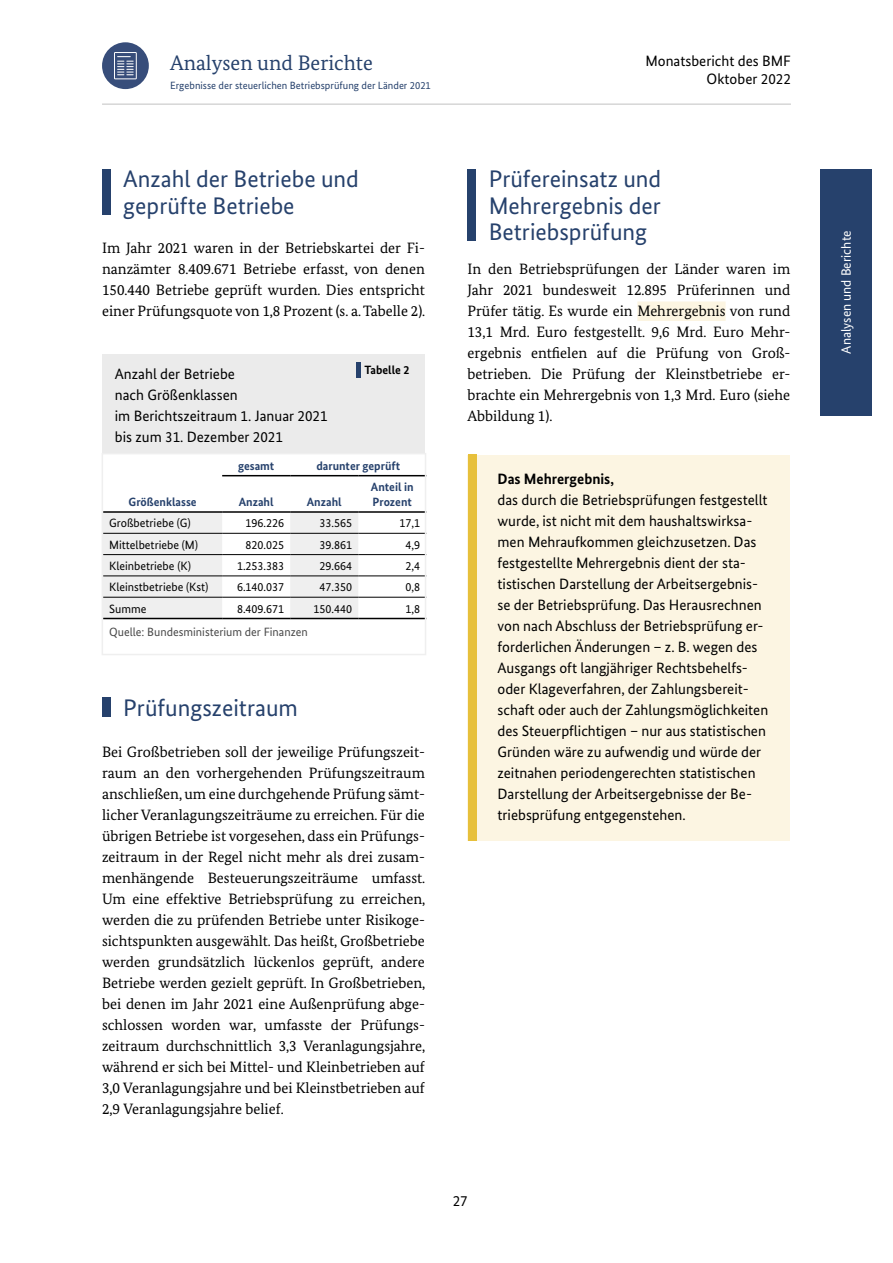
<style>
.page{position:relative;width:893px;height:1263px;background:#fff}
.page>*{position:absolute;margin:0;border:0;box-sizing:border-box;transform-origin:0 0}
.Überschrift_zweite_E{font:24px/26.2px "Bundes Sans";color:#26416c}
.t1{font:21px "Bundes Serif";color:#26416c}
.Zweispaltiger_Fließt{font:15px/21px "Bundes Serif";color:#000;text-align:justify}
.Hintergrundwissen{font:15px/21px "Bundes Sans";color:#000;text-align:right}
.Diagrammüberschrift{font:15px/21px "Bundes Sans";color:#000}
.t2{font:13.5px "Bundes Sans";color:#fff}
.Tabellentext_rechtsb{font:12px "Bundes Sans";color:#000}
.Tabellentext_linksbü{font:12px "Bundes Sans";color:#000}
.Tabellenkopf_bold__m{font:700 12px/15px "Bundes Sans";color:#26416c}
.Fußnote_Tabelle{font:12px "Bundes Sans";color:#484848}
.t3{font:700 12px "Bundes Sans";color:#000}
.t4{font:10.5px "Bundes Sans";color:#26416c}
.s1{font-weight:700}
</style>
<div class="page">
<div style="left:102px;top:42px;width:47px;height:47px;background:#374d7a;border-radius:50%"></div>
<svg style="left:114px;top:52px;width:23px;height:27px"></svg>
<hr style="left:102px;top:103px;width:689px;height:2px;background:#d6d6d6">
<div style="left:821px;top:169px;width:51px;height:246px;background:#26416c"></div>
<div style="left:102px;top:169px;width:8px;height:45px;background:#26416c"></div>
<div style="left:102px;top:354px;width:323px;height:100px;background:#ebebeb"></div>
<div style="left:102px;top:698px;width:8px;height:19px;background:#26416c"></div>
<div style="left:467px;top:169px;width:9px;height:72px;background:#26416c"></div>
<div style="left:637px;top:301px;width:89px;height:20px;background:#fcf5e2"></div>
<div style="left:467px;top:455px;width:323px;height:385px;background:#fcf5e2"></div>
<hr style="left:356px;top:363px;width:4px;height:15px;background:#26416c">
<svg style="left:105px;top:513px;width:253px;height:105px"></svg>
<hr style="left:222px;top:475px;width:68px;height:1px;background:#000">
<hr style="left:290px;top:475px;width:68px;height:1px;background:#000">
<hr style="left:358px;top:475px;width:68px;height:1px;background:#000">
<hr style="left:103px;top:533px;width:119px;height:1px;background:#000">
<hr style="left:222px;top:533px;width:68px;height:1px;background:#000">
<hr style="left:290px;top:533px;width:68px;height:1px;background:#000">
<hr style="left:358px;top:533px;width:68px;height:1px;background:#000">
<hr style="left:103px;top:554px;width:119px;height:1px;background:#000">
<hr style="left:222px;top:554px;width:68px;height:1px;background:#000">
<hr style="left:290px;top:554px;width:68px;height:1px;background:#000">
<hr style="left:358px;top:554px;width:68px;height:1px;background:#000">
<hr style="left:103px;top:575px;width:119px;height:1px;background:#000">
<hr style="left:222px;top:575px;width:68px;height:1px;background:#000">
<hr style="left:290px;top:575px;width:68px;height:1px;background:#000">
<hr style="left:358px;top:575px;width:68px;height:1px;background:#000">
<hr style="left:103px;top:597px;width:119px;height:1px;background:#000">
<hr style="left:222px;top:597px;width:68px;height:1px;background:#000">
<hr style="left:290px;top:597px;width:68px;height:1px;background:#000">
<hr style="left:358px;top:597px;width:68px;height:1px;background:#000">
<hr style="left:103px;top:618px;width:119px;height:1px;background:#000">
<hr style="left:222px;top:618px;width:68px;height:1px;background:#000">
<hr style="left:290px;top:618px;width:68px;height:1px;background:#000">
<hr style="left:358px;top:618px;width:68px;height:1px;background:#000">
<hr style="left:103px;top:511px;width:119px;height:2px;background:#000">
<hr style="left:222px;top:511px;width:68px;height:2px;background:#000">
<hr style="left:290px;top:511px;width:68px;height:2px;background:#000">
<hr style="left:358px;top:511px;width:68px;height:2px;background:#000">
<div style="left:102px;top:453px;width:324px;height:202px;border:2px solid #efefef"></div>
<div style="left:468px;top:455px;width:8px;height:386px;background:#e7c03b"></div>
<h2 class="t1" style="left:170px;top:50px;width:204px">Analysen und Berichte</h2>
<p class="Hintergrundwissen" style="left:645px;top:51px;width:147px;line-height:18px">Monatsbericht des BMF<br>Oktober 2022</p>
<p class="t4" style="left:170px;top:79px;width:262px">Ergebnisse der steuerlichen Betriebsprüfung der Länder 2021</p>
<h3 class="Überschrift_zweite_E" style="left:123px;top:166px;width:237px">Anzahl der Betriebe und geprüfte Betriebe</h3>
<p class="Zweispaltiger_Fließt" style="left:102px;top:237px;width:325px">Im Jahr 2021 waren in der Betriebskartei der Fi&shy;nanzämter 8.409.671 Betriebe erfasst, von denen 150.440 Betriebe geprüft wurden. Dies entspricht einer Prüfungsquote von 1,8 Prozent (s. a. Tabelle 2).</p>
<p class="Diagrammüberschrift" style="left:115px;top:363px;width:214px">Anzahl der Betriebe<br>nach Größenklassen<br>im Berichtszeitraum 1. Januar 2021 bis zum 31. Dezember 2021</p>
<p class="t3" style="left:365px;top:363px;width:46px">Tabelle 2</p>
<p class="Tabellenkopf_bold__m" style="left:129px;top:494px;width:70px">Größenklasse</p>
<p class="Tabellenkopf_bold__m" style="left:238px;top:458px;width:38px">gesamt</p>
<p class="Tabellenkopf_bold__m" style="left:316px;top:458px;width:85px">darunter geprüft</p>
<p class="Tabellenkopf_bold__m" style="left:239px;top:494px;width:36px">Anzahl</p>
<p class="Tabellenkopf_bold__m" style="left:307px;top:494px;width:36px">Anzahl</p>
<p class="Tabellenkopf_bold__m" style="left:371px;top:479px;width:44px">Anteil in<br>Prozent</p>
<p class="Tabellentext_linksbü" style="left:109px;top:516px;width:83px">Großbetriebe (G)</p>
<p class="Tabellentext_rechtsb" style="left:246px;top:516px;width:40px">196.226</p>
<p class="Tabellentext_rechtsb" style="left:320px;top:516px;width:34px">33.565</p>
<p class="Tabellentext_rechtsb" style="left:400px;top:516px;width:22px">17,1</p>
<p class="Tabellentext_linksbü" style="left:109px;top:537px;width:91px">Mittelbetriebe (M)</p>
<p class="Tabellentext_rechtsb" style="left:246px;top:537px;width:40px">820.025</p>
<p class="Tabellentext_rechtsb" style="left:320px;top:537px;width:34px">39.861</p>
<p class="Tabellentext_rechtsb" style="left:406px;top:537px;width:16px">4,9</p>
<p class="Tabellentext_linksbü" style="left:109px;top:558px;width:83px">Kleinbetriebe (K)</p>
<p class="Tabellentext_rechtsb" style="left:237px;top:558px;width:49px">1.253.383</p>
<p class="Tabellentext_rechtsb" style="left:320px;top:558px;width:34px">29.664</p>
<p class="Tabellentext_rechtsb" style="left:406px;top:558px;width:16px">2,4</p>
<p class="Tabellentext_linksbü" style="left:109px;top:580px;width:101px">Kleinstbetriebe (Kst)</p>
<p class="Tabellentext_rechtsb" style="left:237px;top:580px;width:49px">6.140.037</p>
<p class="Tabellentext_rechtsb" style="left:320px;top:580px;width:34px">47.350</p>
<p class="Tabellentext_rechtsb" style="left:406px;top:580px;width:16px">0,8</p>
<p class="Tabellentext_linksbü" style="left:109px;top:601px;width:39px">Summe</p>
<p class="Tabellentext_rechtsb" style="left:237px;top:601px;width:49px">8.409.671</p>
<p class="Tabellentext_rechtsb" style="left:314px;top:601px;width:40px">150.440</p>
<p class="Tabellentext_rechtsb" style="left:406px;top:601px;width:16px">1,8</p>
<p class="Fußnote_Tabelle" style="left:109px;top:625px;width:200px">Quelle: Bundesministerium der Finanzen</p>
<h3 class="Überschrift_zweite_E" style="left:123px;top:695px;width:176px">Prüfungszeitraum</h3>
<p class="Zweispaltiger_Fließt" style="left:102px;top:741px;width:325px">Bei Großbetrieben soll der jeweilige Prüfungszeit&shy;raum an den vorhergehenden Prüfungszeitraum anschließen, um eine durchgehende Prüfung sämt&shy;licher Veranlagungszeiträume zu erreichen. Für die übrigen Betriebe ist vorgesehen, dass ein Prüfungs&shy;zeitraum in der Regel nicht mehr als drei zusam&shy;menhängende Besteuerungszeiträume umfasst.<br>Um eine effektive Betriebsprüfung zu erreichen, werden die zu prüfenden Betriebe unter Risikoge&shy;sichtspunkten ausgewählt. Das heißt, Großbetriebe werden grundsätzlich lückenlos geprüft, andere Betriebe werden gezielt geprüft. In Großbetrieben, bei denen im Jahr 2021 eine Außenprüfung abge&shy;schlossen worden war, umfasste der Prüfungs&shy;zeitraum durchschnittlich 3,3 Veranlagungsjahre, während er sich bei Mittel- und Kleinbetrieben auf 3,0 Veranlagungsjahre und bei Kleinstbetrieben auf 2,9 Veranlagungsjahre belief.</p>
<h3 class="Überschrift_zweite_E" style="left:489px;top:166px;width:174px;text-align:justify">Prüfereinsatz und Mehrergebnis der Betriebsprüfung</h3>
<p class="Zweispaltiger_Fließt" style="left:467px;top:258px;width:324px;text-align:left">In den Betriebsprüfungen der Länder waren im Jahr 2021 bundesweit 12.895 Prüferinnen und Prüfer tätig. Es wurde ein Mehrergebnis von rund 13,1 Mrd. Euro festgestellt. 9,6 Mrd. Euro Mehr&shy;ergebnis entfielen auf die Prüfung von Groß&shy;betrieben. Die Prüfung der Kleinstbetriebe er&shy;brachte ein Mehrergebnis von 1,3 Mrd. Euro (siehe Abbildung 1).</p>
<p class="Hintergrundwissen" style="left:497px;top:468px;width:272px;text-align:left"><span class="s1">Das Mehrergebnis,<br></span>das durch die Betriebsprüfungen festgestellt wurde, ist nicht mit dem haushaltswirksa&shy;men Mehraufkommen gleichzusetzen. Das festgestellte Mehrergebnis dient der sta&shy;tistischen Darstellung der Arbeitsergebnis&shy;se der Betriebsprüfung. Das Herausrechnen von nach Abschluss der Betriebsprüfung er&shy;forderlichen Änderungen – z. B. wegen des Ausgangs oft langjähriger Rechtsbehelfs&shy;oder Klageverfahren, der Zahlungsbereit&shy;schaft oder auch der Zahlungsmöglichkeiten des Steuerpflichtigen – nur aus statistischen Gründen wäre zu aufwendig und würde der zeitnahen periodengerechten statistischen Darstellung der Arbeitsergebnisse der Be&shy;triebsprüfung entgegenstehen.</p>
<p class="Hintergrundwissen" style="left:453px;top:1190px;width:16px">27</p>
<p class="t2" style="left:838px;top:354px;width:124px;rotate:-90deg">Analysen und Berichte</p>
</div>
